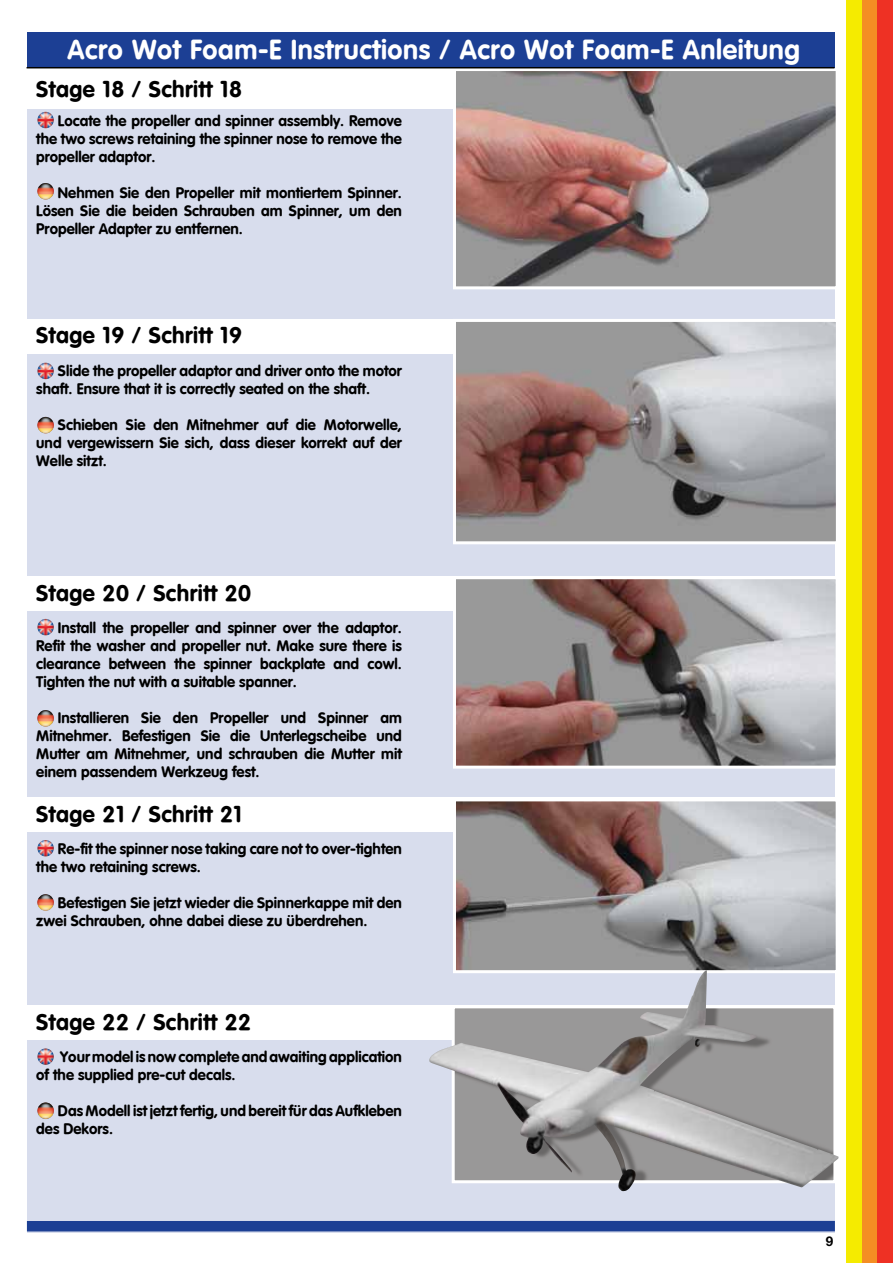
<style>
.page{position:relative;width:893px;height:1263px;background:#fff}
.page>*{position:absolute;margin:0;border:0;box-sizing:border-box;transform-origin:0 0}
.t1{font:700 27px "Corporate Rounded";letter-spacing:.02em;color:#fff}
.t2{font:700 22.5px "Corporate Rounded";letter-spacing:.02em;color:#000}
.t3{font:700 15px/18px "Corporate Rounded";color:#000;text-align:justify}
.t4{font:700 13.5px "Helvetica Neue";color:#000}
</style>
<div class="page">
<div style="left:27px;top:68px;width:807px;height:1164px;background:#d8dded"></div>
<div style="left:27px;top:32px;width:807px;height:42px;background:#1c3f94"></div>
<div style="left:861px;top:0;width:16px;height:1263px;background:#f48e23"></div>
<div style="left:877px;top:0;width:16px;height:1263px;background:#ee3124"></div>
<div style="left:846px;top:0;width:15px;height:1263px;background:#f5eb00"></div>
<div style="left:27px;top:68px;width:817px;height:41px;background:#fff"></div>
<img style="left:457px;top:72px;width:378px;height:213px">
<div style="left:453px;top:68px;width:386px;height:221px;border:3px solid #fff"></div>
<div style="left:27px;top:319px;width:817px;height:34px;background:#fff"></div>
<img style="left:457px;top:323px;width:378px;height:217px">
<div style="left:453px;top:319px;width:386px;height:225px;border:3px solid #fff"></div>
<div style="left:27px;top:577px;width:817px;height:34px;background:#fff"></div>
<div style="left:27px;top:798px;width:817px;height:34px;background:#fff"></div>
<img style="left:457px;top:580px;width:378px;height:185px">
<div style="left:453px;top:576px;width:386px;height:193px;border:3px solid #fff"></div>
<img style="left:457px;top:802px;width:378px;height:167px">
<div style="left:453px;top:798px;width:386px;height:175px;border:3px solid #fff"></div>
<div style="left:27px;top:1006px;width:817px;height:34px;background:#fff"></div>
<img style="left:429px;top:970px;width:410px;height:221px">
<hr style="left:27px;top:67px;width:807px;height:1px;background:#000">
<img style="left:37px;top:112px;width:17px;height:16px">
<img style="left:37px;top:183px;width:17px;height:17px">
<img style="left:37px;top:363px;width:17px;height:16px">
<img style="left:37px;top:417px;width:17px;height:16px">
<img style="left:37px;top:619px;width:17px;height:16px">
<img style="left:37px;top:710px;width:17px;height:17px">
<img style="left:37px;top:840px;width:17px;height:16px">
<img style="left:37px;top:894px;width:17px;height:17px">
<img style="left:37px;top:1048px;width:17px;height:17px">
<img style="left:37px;top:1102px;width:17px;height:17px">
<div style="left:27px;top:1221px;width:808px;height:10px;background:#1c3f94"></div>
<h1 class="t1" style="left:68px;top:34px;width:734px">Acro Wot Foam-E Instructions / Acro Wot Foam-E Anleitung</h1>
<h2 class="t2" style="left:36px;top:76px;width:207px">Stage 18 / Schritt 18</h2>
<p class="t3" style="left:36px;top:111px;width:367px;text-indent:22px">Locate the propeller and spinner assembly. Remove the two screws retaining the spinner nose to remove the propeller adaptor.</p>
<p class="t3" style="left:36px;top:183px;width:367px;text-indent:22px">Nehmen Sie den Propeller mit montiertem Spinner.<br>Lösen Sie die beiden Schrauben am Spinner, um den Propeller Adapter zu entfernen.</p>
<h2 class="t2" style="left:36px;top:322px;width:207px">Stage 19 / Schritt 19</h2>
<p class="t3" style="left:36px;top:362px;width:367px;text-indent:22px">Slide the propeller adaptor and driver onto the motor shaft. Ensure that it is correctly seated on the shaft.</p>
<p class="t3" style="left:36px;top:416px;width:367px;text-indent:22px">Schieben Sie den Mitnehmer auf die Motorwelle, und vergewissern Sie sich, dass dieser korrekt auf der Welle sitzt.</p>
<h2 class="t2" style="left:36px;top:580px;width:216px">Stage 20 / Schritt 20</h2>
<p class="t3" style="left:36px;top:618px;width:367px;text-indent:22px">Install the propeller and spinner over the adaptor.<br>Refit the washer and propeller nut. Make sure there is clearance between the spinner backplate and cowl.<br>Tighten the nut with a suitable spanner.</p>
<p class="t3" style="left:36px;top:708px;width:367px;text-indent:22px">Installieren Sie den Propeller und Spinner am Mitnehmer. Befestigen Sie die Unterlegscheibe und Mutter am Mitnehmer, und schrauben die Mutter mit einem passendem Werkzeug fest.</p>
<h2 class="t2" style="left:36px;top:801px;width:207px">Stage 21 / Schritt 21</h2>
<p class="t3" style="left:36px;top:839px;width:367px;text-indent:22px">Re-fit the spinner nose taking care not to over-tighten the two retaining screws.</p>
<p class="t3" style="left:36px;top:893px;width:367px;text-indent:22px">Befestigen Sie jetzt wieder die Spinnerkappe mit den zwei Schrauben, ohne dabei diese zu überdrehen.</p>
<h2 class="t2" style="left:36px;top:1009px;width:216px">Stage 22 / Schritt 22</h2>
<p class="t3" style="left:36px;top:1048px;width:367px;text-indent:24px">Your model is now complete and awaiting application of the supplied pre-cut decals.</p>
<p class="t3" style="left:36px;top:1102px;width:367px;text-indent:22px">Das Modell ist jetzt fertig, und bereit für das Aufkleben des Dekors.</p>
<p class="t4" style="left:826px;top:1233px;width:9px">9</p>
</div>
